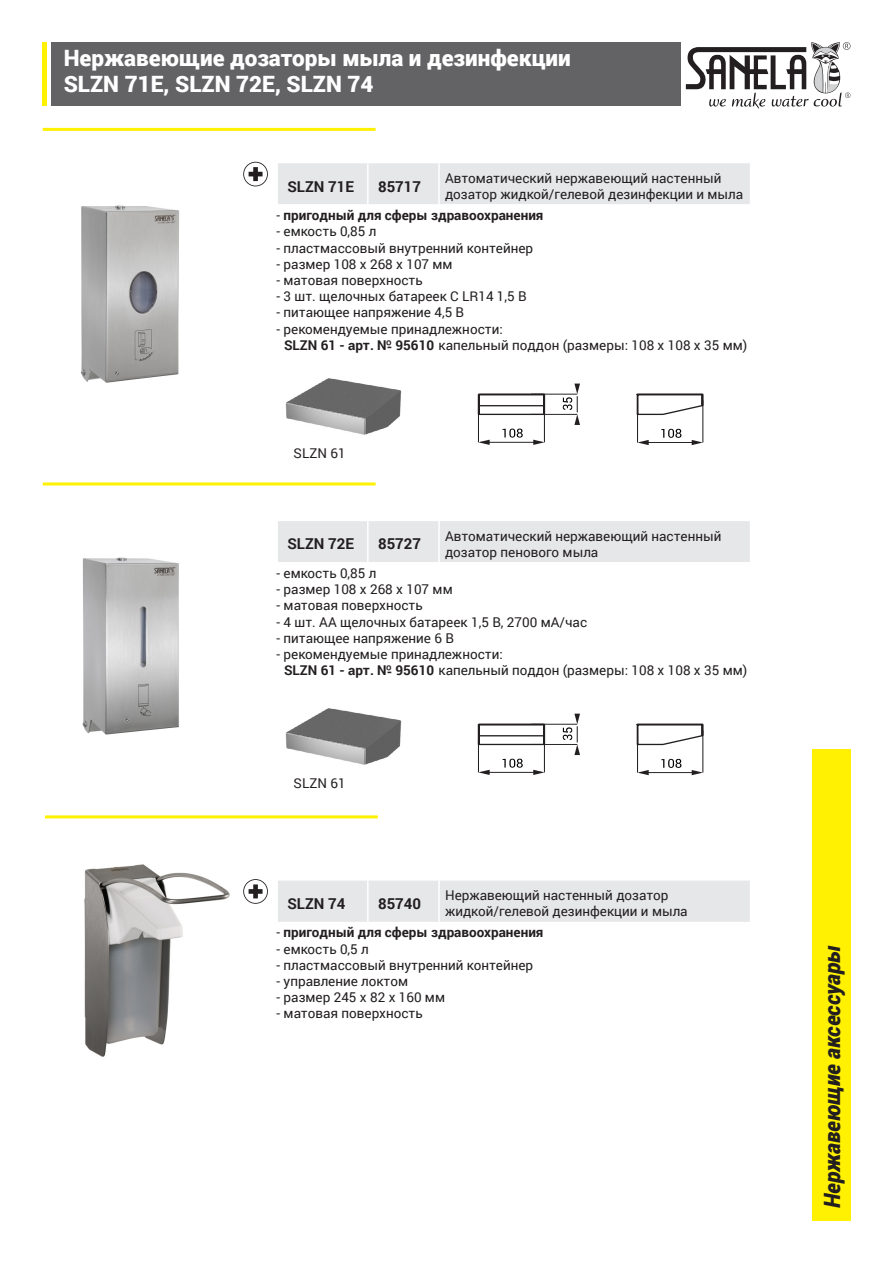
<style>
.page{position:relative;width:893px;height:1263px;background:#fff}
.page>*{position:absolute;margin:0;border:0;box-sizing:border-box;transform-origin:0 0}
.t1{font:900 22.5px/26.2px "Roboto";color:#fff}
.t2{font:italic 900 22.5px "Roboto";letter-spacing:-.005em;color:#231f20;scale:.95 1}
.t3{font:700 15px "Roboto";color:#231f20}
.t4{font:13.5px/16.2px "Roboto";color:#231f20}
.t5{font:700 13.5px "Roboto";color:#231f20}
.s1{font-weight:400}
.s2{font-weight:700}
</style>
<div class="page">
<img style="left:84px;top:864px;width:146px;height:193px">
<div style="left:51px;top:43px;width:629px;height:63px;background:#636366"></div>
<div style="left:812px;top:749px;width:38px;height:471px;background:#fff101"></div>
<hr style="left:43px;top:43px;width:4px;height:63px;background:#fff101">
<img style="left:81px;top:205px;width:99px;height:178px">
<img style="left:82px;top:557px;width:97px;height:178px">
<hr style="left:43px;top:128px;width:333px;height:3px;background:#fff101">
<hr style="left:43px;top:482px;width:333px;height:3px;background:#fff101">
<hr style="left:45px;top:815px;width:333px;height:3px;background:#fff101">
<div style="left:278px;top:163px;width:472px;height:41px;background:#e6e7e9"></div>
<hr style="left:367px;top:163px;width:2px;height:41px;background:#fff">
<hr style="left:438px;top:163px;width:2px;height:41px;background:#fff">
<div style="left:278px;top:521px;width:472px;height:41px;background:#e6e7e9"></div>
<hr style="left:367px;top:521px;width:2px;height:41px;background:#fff">
<hr style="left:438px;top:521px;width:2px;height:41px;background:#fff">
<div style="left:278px;top:881px;width:472px;height:41px;background:#e6e7e9"></div>
<hr style="left:367px;top:881px;width:2px;height:41px;background:#fff">
<hr style="left:438px;top:881px;width:2px;height:41px;background:#fff">
<img style="left:285px;top:378px;width:117px;height:57px">
<svg style="left:478px;top:384px;width:226px;height:61px"></svg>
<img style="left:285px;top:708px;width:117px;height:57px">
<svg style="left:478px;top:714px;width:226px;height:61px"></svg>
<svg style="left:686px;top:42px;width:164px;height:67px"></svg>
<svg style="left:243px;top:162px;width:25px;height:24px"></svg>
<svg style="left:243px;top:879px;width:25px;height:25px"></svg>
<h1 class="t1" style="left:64px;top:44px;width:509px">Нержавеющие дозаторы мыла и дезинфекции<br>SLZN 71E, SLZN 72E, SLZN 74</h1>
<p class="t3" style="left:287px;top:176px;width:68px">SLZN 71E</p>
<p class="t3" style="left:378px;top:176px;width:45px">85717</p>
<p class="t4" style="left:445px;top:169px;width:300px">Автоматический нержавеющий настенный дозатор жидкой/гелевой дезинфекции и мыла</p>
<p class="t5" style="left:277px;top:206px;width:269px"><span class="s1">-</span> пригодный для сферы здравоохранения</p>
<p class="t4" style="left:277px;top:223px;width:101px">- емкость 0,85 л</p>
<p class="t4" style="left:277px;top:239px;width:258px">- пластмассовый внутренний контейнер</p>
<p class="t4" style="left:277px;top:255px;width:178px">- размер 108 x 268 x 107 мм</p>
<p class="t4" style="left:277px;top:271px;width:148px">- матовая поверхность</p>
<p class="t4" style="left:277px;top:288px;width:252px">- 3 шт. щелочных батареек C LR14 1,5 B</p>
<p class="t4" style="left:277px;top:304px;width:189px">- питающее напряжение 4,5 B</p>
<p class="t4" style="left:284px;top:320px;width:465px;text-indent:-8px">- pекомендуемые принадлежности:<br><span class="s2">SLZN 61 - арт. № 95610</span> капельный пoддoн (pазмеры: 108 x 108 x 35 мм)</p>
<p class="t4" style="left:294px;top:444px;width:53px">SLZN 61</p>
<p class="t3" style="left:287px;top:533px;width:68px">SLZN 72E</p>
<p class="t3" style="left:378px;top:533px;width:45px">85727</p>
<p class="t4" style="left:445px;top:527px;width:278px">Автоматический нержавеющий настенный дозатор пенового мыла</p>
<p class="t4" style="left:277px;top:565px;width:101px">- емкость 0,85 л</p>
<p class="t4" style="left:277px;top:581px;width:178px">- размер 108 x 268 x 107 мм</p>
<p class="t4" style="left:277px;top:597px;width:148px">- матовая поверхность</p>
<p class="t4" style="left:277px;top:613px;width:312px">- 4 шт. АА щелочных батареек 1,5 В, 2700 мА/час</p>
<p class="t4" style="left:277px;top:629px;width:179px">- питающее напряжение 6 B</p>
<p class="t4" style="left:284px;top:646px;width:465px;text-indent:-8px">- pекомендуемые принадлежности:<br><span class="s2">SLZN 61 - арт. № 95610</span> капельный пoддoн (pазмеры: 108 x 108 x 35 мм)</p>
<p class="t4" style="left:294px;top:774px;width:53px">SLZN 61</p>
<p class="t3" style="left:287px;top:893px;width:60px">SLZN 74</p>
<p class="t3" style="left:378px;top:893px;width:45px">85740</p>
<p class="t4" style="left:445px;top:887px;width:244px">Нержавеющий настенный дозатор жидкой/гелевой дезинфекции и мыла</p>
<p class="t5" style="left:277px;top:923px;width:269px"><span class="s1">-</span> пригодный для сферы здравоохранения</p>
<p class="t4" style="left:277px;top:940px;width:94px">- емкость 0,5 л</p>
<p class="t4" style="left:277px;top:956px;width:258px">- пластмассовый внутренний контейнер</p>
<p class="t4" style="left:277px;top:973px;width:133px">- управление локтом</p>
<p class="t4" style="left:277px;top:989px;width:170px">- размер 245 x 82 x 160 мм</p>
<p class="t4" style="left:277px;top:1005px;width:148px">- матовая поверхность</p>
<h1 class="t2" style="left:816px;top:1208px;width:277px;rotate:-90deg">Нержавеющие аксессуары</h1>
</div>
